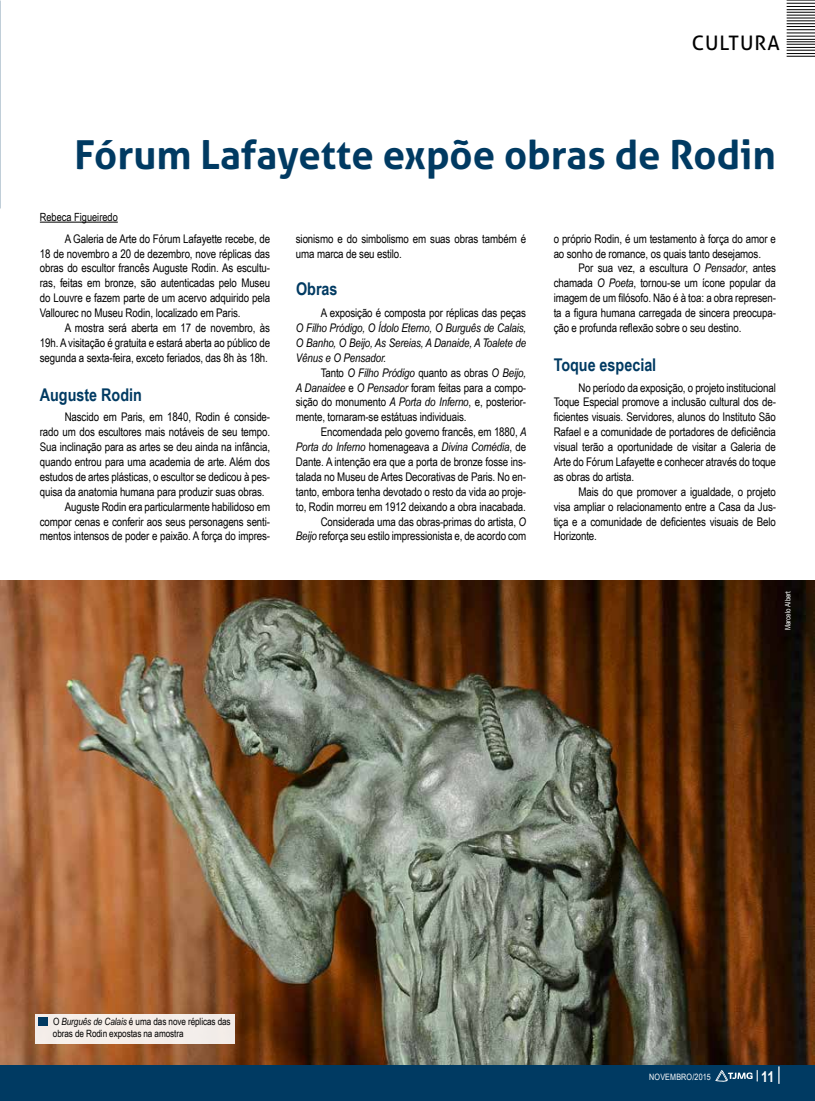
<style>
.page{position:relative;width:815px;height:1101px;background:#fff}
.page>*{position:absolute;margin:0;border:0;box-sizing:border-box;transform-origin:0 0}
.t1{font:700 40px "Aller";color:#003a62}
.t2{font:20px "Aller";color:#000}
.t3{font:700 17.5px "Arial Narrow";color:#003a62}
.t4{font:700 15px "Arial Narrow";color:#fff}
.t5{font:11.88px/14.9px "Arial Narrow";letter-spacing:-.01em;color:#000;text-align:justify}
.t6{font:italic 11.88px/14.9px "Arial Narrow";letter-spacing:-.01em;color:#000;text-align:justify}
.t7{font:11.25px "Arial Narrow";color:#000}
.t8{font:10px/12px "Arial Narrow";letter-spacing:-.01em;color:#000}
.t9{font:8.75px "Arial Narrow";letter-spacing:.02em;color:#fff}
.t10{font:7.5px "Arial Narrow";color:#fff}
.s1{font-style:italic}
</style>
<div class="page">
<div style="left:0;top:1064px;width:815px;height:36px;background:#003a62"></div>
<svg style="left:715px;top:1070px;width:43px;height:11px"></svg>
<svg style="left:778px;top:1066px;width:2px;height:17px"></svg>
<img style="left:0;top:580px;width:815px;height:484px">
<svg style="left:787px;top:0;width:28px;height:57px"></svg>
<hr style="left:40px;top:222px;width:78px;height:1px;background:#000">
<div style="left:35px;top:1013px;width:200px;height:30px;background:#f5eee9"></div>
<div style="left:38px;top:1016px;width:10px;height:9px;background:#003a62"></div>
<h2 class="t2" style="left:692px;top:31px;width:90px">CU LTU RA</h2>
<h1 class="t1" style="left:75px;top:130px;width:703px">Fórum Lafayette expõe obras de Rodin</h1>
<p class="t7" style="left:40px;top:209px;width:79px">Rebeca Figueiredo</p>
<p class="t5" style="left:40px;top:230px;width:232px;text-indent:25px">A Galeria de Arte do Fórum Lafayette recebe, de 18 de novembro a 20 de dezembro, nove réplicas das obras do escultor francês Auguste Rodin. As escultu&shy;ras, feitas em bronze, são autenticadas pelo Museu do Louvre e fazem parte de um acervo adquirido pela Vallourec no Museu Rodin, localizado em Paris.</p>
<p class="t5" style="left:40px;top:320px;width:232px;text-indent:25px">A mostra será aberta em 17 de novembro, às 19h. A visitação é gratuita e estará aberta ao público de segunda a sexta-feira, exceto feriados, das 8h às 18h.</p>
<h3 class="t3" style="left:40px;top:382px;width:104px">Auguste Rodin</h3>
<p class="t5" style="left:65px;top:409px;width:207px">Nascido em Paris, em 1840, Rodin é conside-</p>
<p class="t5" style="left:40px;top:424px;width:232px">rado um dos escultores mais notáveis de seu tempo.</p>
<p class="t5" style="left:40px;top:439px;width:232px">Sua inclinação para as artes se deu ainda na infância,</p>
<p class="t5" style="left:40px;top:454px;width:232px">quando entrou para uma academia de arte. Além dos</p>
<p class="t5" style="left:40px;top:468px;width:232px">estudos de artes plásticas, o escultor se dedicou à pes-</p>
<p class="t5" style="left:40px;top:483px;width:226px">quisa da anatomia humana para produzir suas obras.</p>
<p class="t5" style="left:65px;top:498px;width:207px">Auguste Rodin era particularmente habilidoso em</p>
<p class="t5" style="left:40px;top:513px;width:232px">compor cenas e conferir aos seus personagens senti-</p>
<p class="t5" style="left:40px;top:528px;width:232px">mentos intensos de poder e paixão. A força do impres-</p>
<p class="t5" style="left:296px;top:230px;width:232px">sionismo e do simbolismo em suas obras também é uma marca de seu estilo.</p>
<h3 class="t3" style="left:296px;top:275px;width:43px">Obras</h3>
<p class="t5" style="left:321px;top:305px;width:207px">A exposição é composta por réplicas das peças</p>
<p class="t6" style="left:296px;top:320px;width:232px">O Filho Pródigo, O Ídolo Eterno, O Burguês de Calais, O Banho, O Beijo, As Sereias, A Danaide, A Toalete de Vênus e O Pensador.</p>
<p class="t5" style="left:296px;top:364px;width:232px;text-indent:25px">Tanto <span class="s1">O Filho Pródigo</span> quanto as obras <span class="s1">O Beijo, A Danaidee</span> e <span class="s1">O Pensador</span> foram feitas para a compo&shy;sição do monumento <span class="s1">A Porta do Inferno</span>, e, posterior&shy;mente, tornaram-se estátuas individuais.</p>
<p class="t5" style="left:296px;top:424px;width:232px;text-align:right">Encomendada pelo governo francês, em 1880, <span class="s1">A Porta do Inferno</span> homenageava a <span class="s1">Divina Comédia</span>, de Dante. A intenção era que a porta de bronze fosse ins&shy;talada no Museu de Artes Decorativas de Paris. No en&shy;tanto, embora tenha devotado o resto da vida ao proje&shy;to, Rodin morreu em 1912 deixando a obra inacabada.<br>Considerada uma das obras-primas do artista, <span class="s1">O<br>Beijo</span> reforça seu estilo impressionista e, de acordo com</p>
<p class="t5" style="left:554px;top:230px;width:224px">o próprio Rodin, é um testamento à força do amor e ao sonho de romance, os quais tanto desejamos.</p>
<p class="t5" style="left:554px;top:260px;width:224px;text-indent:25px">Por sua vez, a escultura <span class="s1">O Pensador</span>, antes chamada <span class="s1">O Poeta</span>, tornou-se um ícone popular da imagem de um filósofo. Não é à toa: a obra represen&shy;ta a figura humana carregada de sincera preocupa&shy;ção e profunda reflexão sobre o seu destino.</p>
<h3 class="t3" style="left:554px;top:352px;width:104px">Toque especial</h3>
<p class="t5" style="left:554px;top:379px;width:224px;text-indent:25px">No período da exposição, o projeto institucional Toque Especial promove a inclusão cultural dos de&shy;ficientes visuais. Servidores, alunos do Instituto São Rafael e a comunidade de portadores de deficiência visual terão a oportunidade de visitar a Galeria de Arte do Fórum Lafayette e conhecer através do toque as obras do artista.</p>
<p class="t5" style="left:554px;top:483px;width:224px;text-indent:25px">Mais do que promover a igualdade, o projeto visa ampliar o relacionamento entre a Casa da Jus&shy;tiça e a comunidade de deficientes visuais de Belo Horizonte.</p>
<p class="t10" style="left:782px;top:630px;width:41px;rotate:-90deg">Marcelo Albert</p>
<p class="t8" style="left:53px;top:1015px;width:179px">O <span class="s1">Burguês de Calais</span> é uma das nove réplicas das obras de Rodin expostas na amostra</p>
<p class="t9" style="left:649px;top:1069px;width:63px">NOVEMBRO/2015</p>
<p class="t4" style="left:761px;top:1064px;width:15px">11</p>
</div>
